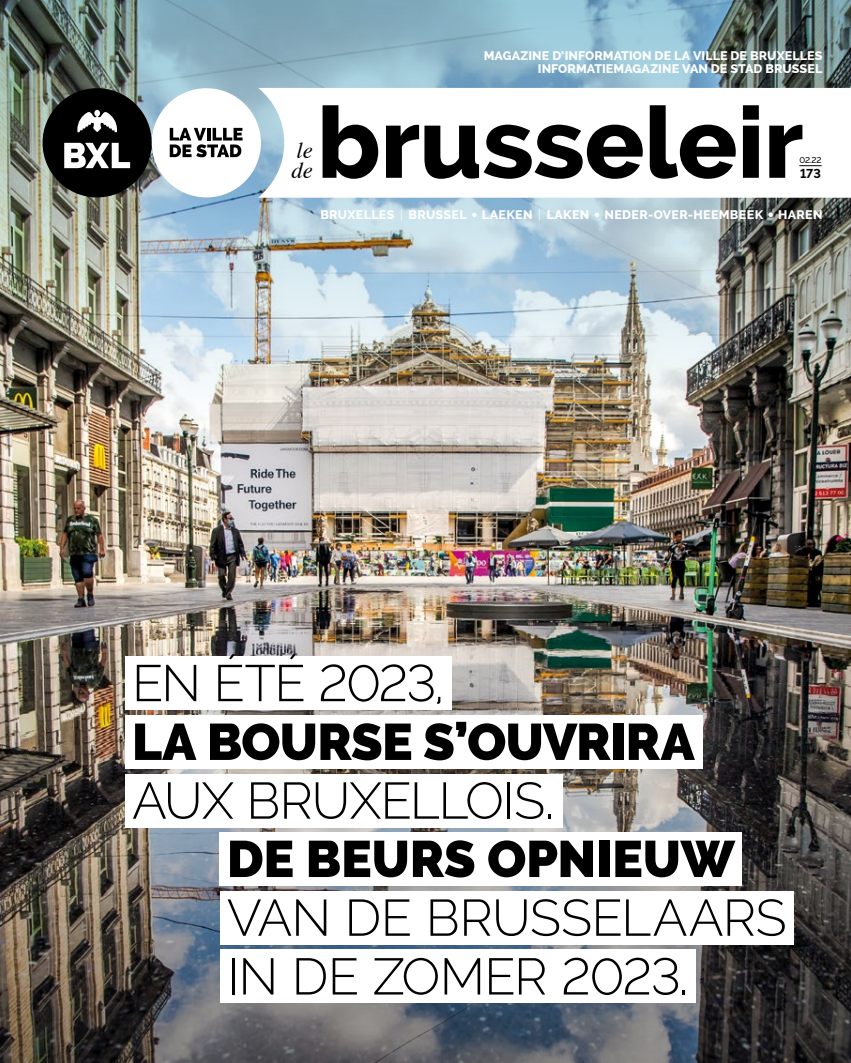
<style>
.page{position:relative;width:851px;height:1063px;background:#fff}
.page>*{position:absolute;margin:0;border:0;box-sizing:border-box;transform-origin:0 0}
.Titel_variabel{font:300 51.25px "Raleway";letter-spacing:-.02em;color:#000}
.Titel_variabel-2{font:900 51.25px "Raleway";letter-spacing:-.01em;color:#000}
.t1{font:italic 22.75px/19.4px "Times";color:#000}
.t2{font:700 12.75px "Raleway";color:#000}
.t3{font:800 12.5px/13.8px "Raleway";letter-spacing:.01em;color:#fff;text-align:right}
.t4{font:500 8.38px "Raleway";color:#000}
.s1{font-weight:300}
</style>
<div class="page">
<img style="left:0;top:425px;width:850px;height:213px">
<img style="left:0;top:0;width:850px;height:425px">
<img style="left:0;top:638px;width:850px;height:425px">
<div style="left:0;top:34px;width:206px;height:218px;background:#fff;opacity:.18"></div>
<div style="left:43px;top:88px;width:109px;height:109px;background:#000;border-radius:50%"></div>
<svg style="left:64px;top:143px;width:66px;height:25px"></svg>
<svg style="left:77px;top:110px;width:40px;height:23px"></svg>
<div style="left:152px;top:88px;width:109px;height:109px;background:#fff;border-radius:50%"></div>
<svg style="left:170px;top:128px;width:72px;height:29px"></svg>
<svg style="left:472px;top:213px;width:4px;height:4px"></svg>
<svg style="left:594px;top:213px;width:5px;height:4px"></svg>
<svg style="left:768px;top:213px;width:4px;height:4px"></svg>
<svg style="left:258px;top:88px;width:592px;height:110px"></svg>
<svg style="left:322px;top:105px;width:499px;height:74px"></svg>
<div style="left:125px;top:657px;width:326px;height:53px;background:#fff"></div>
<div style="left:125px;top:715px;width:577px;height:53px;background:#fff"></div>
<div style="left:125px;top:774px;width:437px;height:53px;background:#fff"></div>
<div style="left:220px;top:832px;width:521px;height:53px;background:#fff"></div>
<div style="left:220px;top:891px;width:573px;height:53px;background:#fff"></div>
<div style="left:220px;top:950px;width:475px;height:53px;background:#fff"></div>
<p class="t3" style="left:483px;top:48px;width:340px">MAGAZINE D’INFORMATION DE LA VILLE DE BRUXELLES<br>INFORMATIEMAGAZINE VAN DE STAD BRUSSEL</p>
<h2 class="t1" style="left:291px;top:140px;width:23px">le de</h2>
<p class="t4" style="left:799px;top:155px;width:23px">02.22</p>
<p class="t2" style="left:800px;top:166px;width:22px">173</p>
<p class="t3" style="left:320px;top:208px;width:503px">BRUXELLES <span class="s1">|</span> BRUSSEL LAEKEN <span class="s1">|</span> LAKEN NEDER-OVER-HEEMBEEK HAREN</p>
<h1 class="Titel_variabel" style="left:132px;top:653px;width:313px">EN ÉTÉ 2023,</h1>
<h1 class="Titel_variabel-2" style="left:132px;top:712px;width:564px">LA BOURSE S’OUVRIRA</h1>
<h1 class="Titel_variabel" style="left:132px;top:771px;width:424px">AUX BRUXELLOIS.</h1>
<p class="Titel_variabel-2" style="left:227px;top:829px;width:509px">DE BEURS OPNIEUW</p>
<p class="Titel_variabel" style="left:227px;top:888px;width:561px">VAN DE BRUSSELAARS</p>
<p class="Titel_variabel" style="left:227px;top:947px;width:463px">IN DE ZOMER 2023.</p>
</div>
